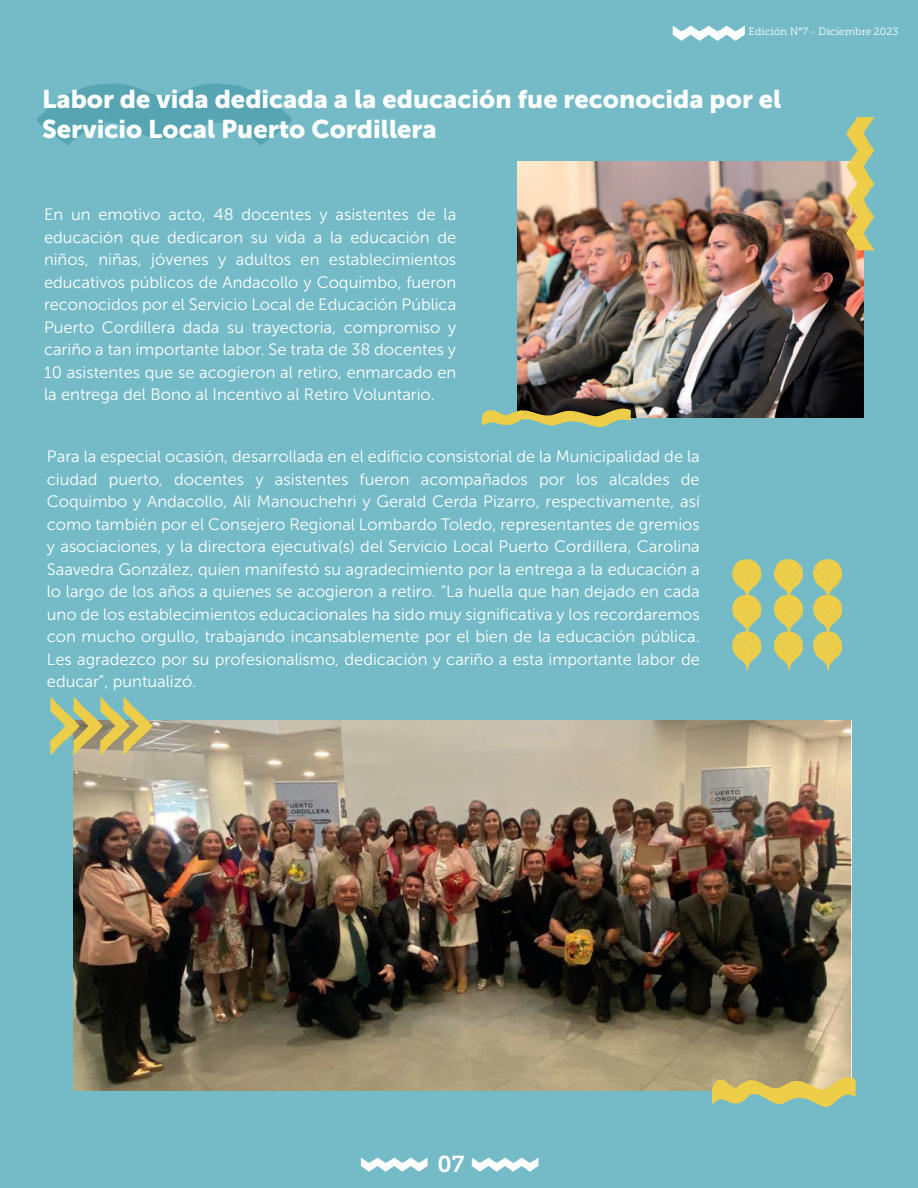
<style>
.page{position:relative;width:918px;height:1188px;background:#74bbc7}
.page>*{position:absolute;margin:0;border:0;box-sizing:border-box;transform-origin:0 0}
.t1{font:25.5px/30.6px "Museo Sans 900";color:#fff}
.t2{font:22.95px "Museo Slab 700";color:#fff}
.t3{font:16.5px/22.5px "Museo Sans 300";color:#fff;text-align:justify}
.t4{font:10.5px "Museo Slab 300";color:#fff}
</style>
<div class="page">
<svg style="left:36px;top:83px;width:256px;height:63px"></svg>
<svg style="left:813px;top:559px;width:29px;height:111px"></svg>
<svg style="left:673px;top:26px;width:72px;height:15px"></svg>
<img style="left:518px;top:162px;width:346px;height:256px">
<img style="left:74px;top:720px;width:778px;height:371px">
<svg style="left:774px;top:559px;width:29px;height:111px"></svg>
<svg style="left:732px;top:559px;width:29px;height:111px"></svg>
<svg style="left:50px;top:697px;width:103px;height:58px"></svg>
<svg style="left:712px;top:1077px;width:144px;height:30px"></svg>
<svg style="left:846px;top:117px;width:28px;height:133px"></svg>
<svg style="left:482px;top:408px;width:149px;height:19px"></svg>
<svg style="left:361px;top:1158px;width:67px;height:14px"></svg>
<svg style="left:472px;top:1158px;width:66px;height:14px"></svg>
<p class="t4" style="left:749px;top:25px;width:151px">Edición N°7 - Diciembre 2023</p>
<h1 class="t1" style="left:42px;top:84px;width:741px">Labor de vida dedicada a la educación fue reconocida por el<br>Servicio Local Puerto Cordillera</h1>
<p class="t3" style="left:44px;top:203px;width:414px">En un emotivo acto, 48 docentes y asistentes de la educación que dedicaron su vida a la educación de niños, niñas, jóvenes y adultos en establecimientos educativos públicos de Andacollo y Coquimbo, fueron reconocidos por el Servicio Local de Educación Pública Puerto Cordillera dada su trayectoria, compromiso y cariño a tan importante labor. Se trata de 38 docentes y 10 asistentes que se acogieron al retiro, enmarcado en la entrega del Bono al Incentivo al Retiro Voluntario.</p>
<p class="t3" style="left:47px;top:445px;width:654px">Para la especial ocasión, desarrollada en el edificio consistorial de la Municipalidad de la ciudad puerto, docentes y asistentes fueron acompañados por los alcaldes de Coquimbo y Andacollo, Alí Manouchehri y Gerald Cerda Pizarro, respectivamente, así como también por el Consejero Regional Lombardo Toledo, representantes de gremios y asociaciones, y la directora ejecutiva(s) del Servicio Local Puerto Cordillera, Carolina Saavedra González, quien manifestó su agradecimiento por la entrega a la educación a lo largo de los años a quienes se acogieron a retiro. “La huella que han dejado en cada uno de los establecimientos educacionales ha sido muy significativa y los recordaremos con mucho orgullo, trabajando incansablemente por el bien de la educación pública.<br>Les agradezco por su profesionalismo, dedicación y cariño a esta importante labor de educar”, puntualizó.</p>
<h2 class="t2" style="left:437px;top:1151px;width:28px">07</h2>
</div>
